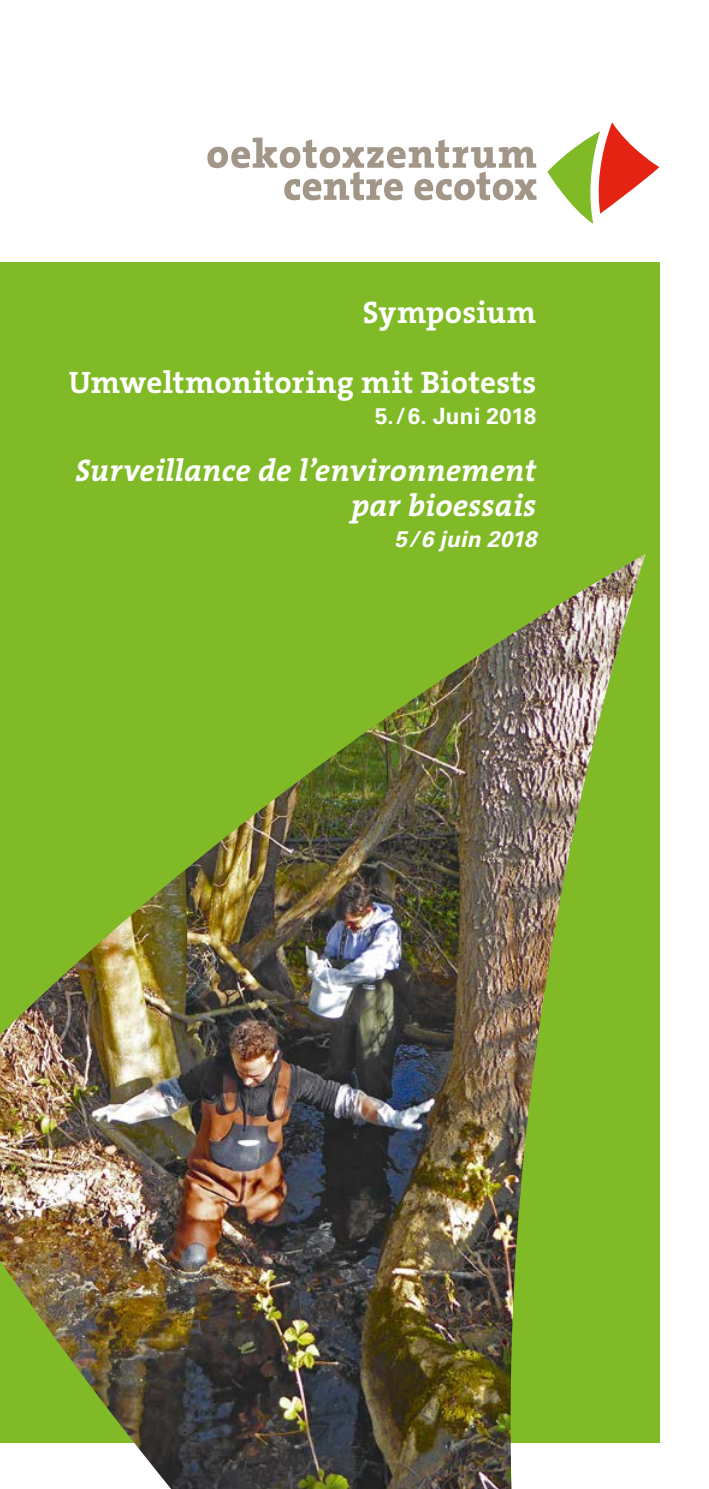
<style>
.page{position:relative;width:709px;height:1489px;background:#fff}
.page>*{position:absolute;margin:0;border:0;box-sizing:border-box;transform-origin:0 0}
.t1{font:italic 700 31.25px/35px "The Serif Q7";color:#fff;text-align:right}
.t2{font:700 31.25px "The Serif Q7";letter-spacing:.005em;color:#fff}
.t3{font:700 22.5px "Univers LT";letter-spacing:.01em;color:#fff}
.t4{font:italic 700 22.5px "Univers LT";letter-spacing:.015em;color:#fff}
</style>
<div class="page">
<div style="left:0;top:262px;width:659px;height:1180px;background:#80ba27"></div>
<img style="left:0;top:554px;width:645px;height:934px">
<svg style="left:547px;top:122px;width:112px;height:102px"></svg>
<svg style="left:207px;top:137px;width:329px;height:63px"></svg>
<p class="t2" style="left:362px;top:296px;width:175px">Symposium</p>
<p class="t2" style="left:69px;top:366px;width:469px">Umweltmonitoring mit Biotests</p>
<p class="t3" style="left:375px;top:403px;width:163px">5. / 6. Juni 2018</p>
<p class="t1" style="left:75px;top:454px;width:462px">Surveillance de l’environnement par bioessais</p>
<p class="t4" style="left:394px;top:526px;width:143px">5 / 6 juin 2018</p>
</div>
